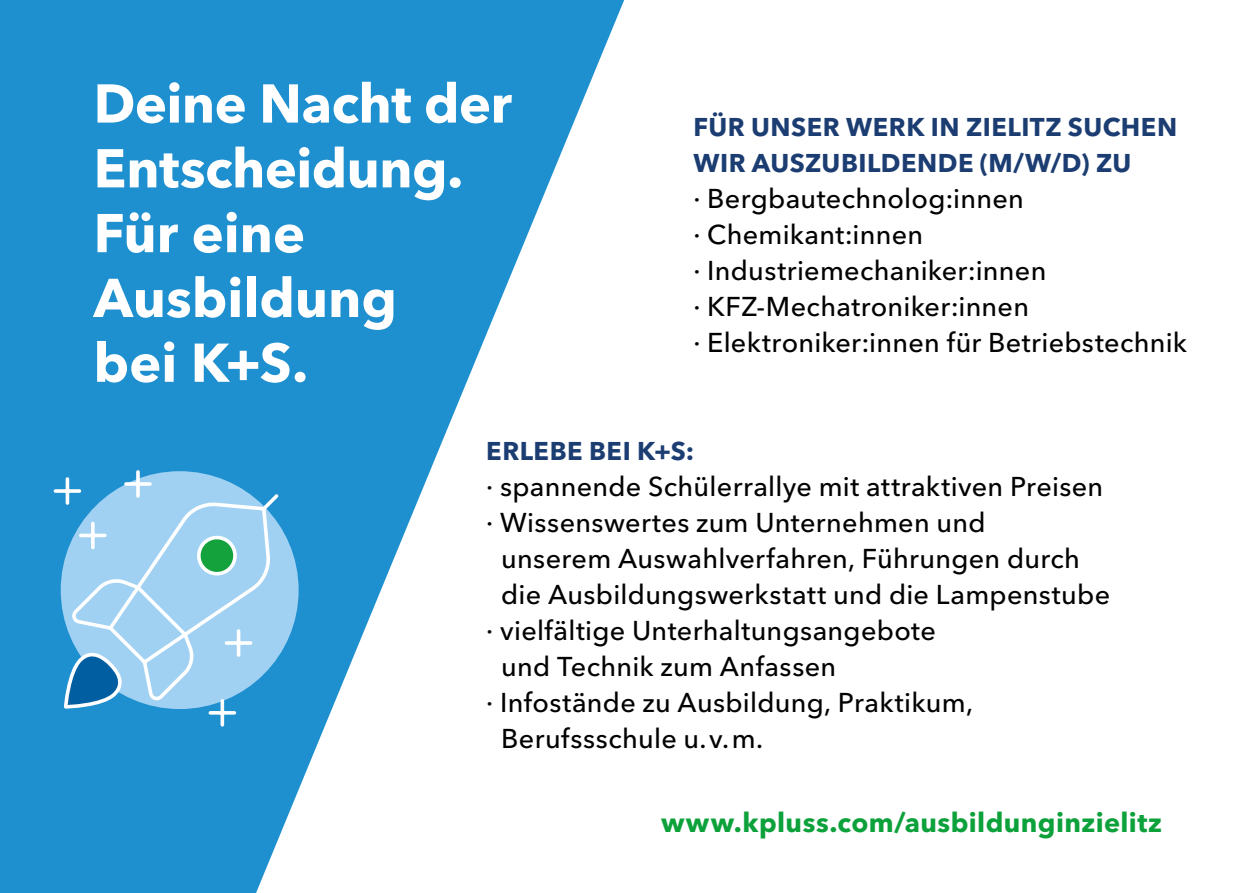
<style>
.page{position:relative;width:1259px;height:893px;background:#fff}
.page>*{position:absolute;margin:0;border:0;box-sizing:border-box;transform-origin:0 0}
.t1{font:700 54px/64.8px "Avenir Next LT Pro";letter-spacing:-.005em;color:#fff}
.t2{font:500 27px/36px "Avenir Next LT Pro";letter-spacing:.01em;color:#020203}
.t3{font:700 27px "Avenir Next LT Pro";letter-spacing:.015em;color:#0ca13a}
.t4{font:700 25.5px/36px "Avenir Next LT Pro";letter-spacing:.02em;color:#1c3d72}
</style>
<div class="page">
<svg style="left:0;top:0;width:624px;height:893px;fill:#1e8fcf"></svg>
<div style="left:61px;top:471px;width:238px;height:238px;background:#a0d1f2;border-radius:50%"></div>
<svg style="left:52px;top:468px;width:230px;height:260px"></svg>
<h1 class="t1" style="left:94px;top:71px;width:420px">Deine Nacht der<br>Entscheidung.<br>Für eine<br>Ausbildung<br>bei K+S.</h1>
<p class="t4" style="left:693px;top:109px;width:485px">FÜR UNSER WERK IN ZIELITZ SUCHEN<br>WIR AUSZUBILDENDE (M/W/D) ZU</p>
<p class="t2" style="left:693px;top:180px;width:495px">· Bergbautechnolog:innen<br>· Chemikant:innen<br>· Industriemechaniker:innen<br>· KFZ-Mechatroniker:innen<br>· Elektroniker:innen für Betriebstechnik</p>
<p class="t4" style="left:486px;top:433px;width:210px">ERLEBE BEI K+S:</p>
<p class="t2" style="left:486px;top:468px;width:618px">· spannende Schülerrallye mit attraktiven Preisen</p>
<p class="t2" style="left:486px;top:504px;width:501px">· Wissenswertes zum Unternehmen und</p>
<p class="t2" style="left:501px;top:540px;width:580px">unserem Auswahlverfahren, Führungen durch</p>
<p class="t2" style="left:501px;top:576px;width:610px">die Ausbildungswerkstatt und die Lampenstube</p>
<p class="t2" style="left:486px;top:612px;width:451px">· vielfältige Unterhaltungsangebote</p>
<p class="t2" style="left:501px;top:648px;width:336px">und Technik zum Anfassen</p>
<p class="t2" style="left:486px;top:684px;width:488px">· Infostände zu Ausbildung, Praktikum,</p>
<p class="t2" style="left:501px;top:720px;width:263px">Berufssschule u.v.m.</p>
<p class="t3" style="left:661px;top:806px;width:502px">www.kpluss.com/ausbildunginzielitz</p>
</div>
